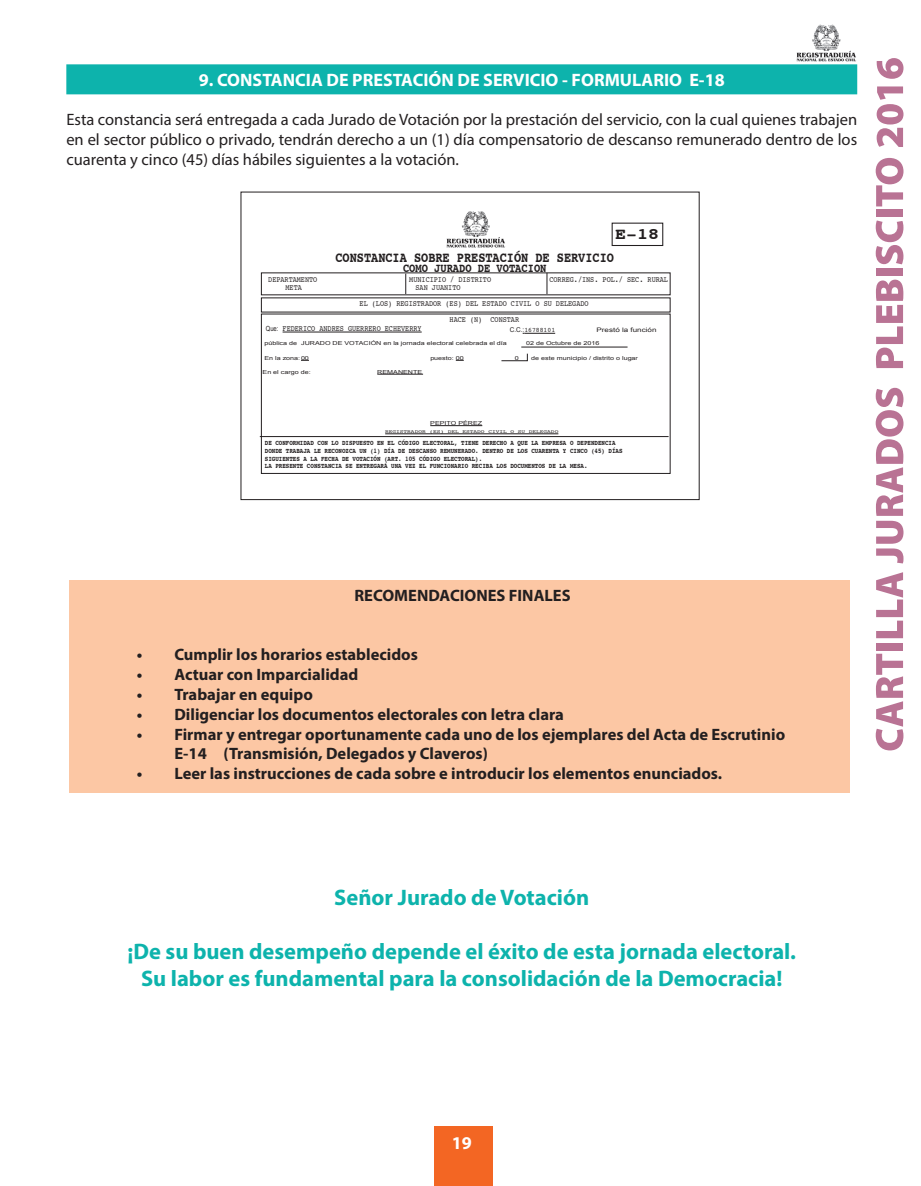
<style>
.page{position:relative;width:921px;height:1186px;background:#fff}
.page>*{position:absolute;margin:0;border:0;box-sizing:border-box;transform-origin:0 0}
.t1{font:700 22.5px/27px "Myriad Pro";color:#0db3ac;text-align:center}
.t2{font:700 18px "Myriad Pro";color:#fff}
.t3{font:700 16.5px/19.8px "Myriad Pro";color:#231f20}
.t4{font:16.5px/19.8px "Myriad Pro";color:#231f20;text-align:justify}
.t5{font:700 16.05px "Courier";color:#231f20;scale:1.13 1}
.t6{font:700 14.4px "Courier";color:#231f20;scale:.83 1}
.t7{font:700 12.6px "Courier";color:#231f20;scale:.83 1}
.t8{font:8.25px "Courier";color:#231f20;scale:.83 1}
.t9{font:700 7.05px/7.8px "Courier";color:#231f20;scale:.83 1}
.t10{font:6.6px "Courier";color:#231f20}
.t11{font:6.15px "Arial";color:#231f20;scale:1.3 1}
.t12{font:5.55px "Arial";color:#231f20;scale:1.3 1}
.t13{font:4.65px "Courier";color:#231f20;scale:1.3 1}
.s1{font-family:"Arial";font-size:7.05px}
.s2{font-family:"Arial"}
</style>
<div class="page">
<svg style="left:875px;top:653px;width:28px;height:97px"></svg>
<div style="left:876px;top:643px;width:27px;height:7px;background:#b97394"></div>
<svg style="left:876px;top:572px;width:27px;height:66px"></svg>
<svg style="left:875px;top:388px;width:28px;height:175px"></svg>
<svg style="left:876px;top:280px;width:27px;height:88px"></svg>
<div style="left:876px;top:268px;width:27px;height:8px;background:#b97394"></div>
<svg style="left:875px;top:220px;width:28px;height:44px"></svg>
<div style="left:876px;top:210px;width:27px;height:7px;background:#b97394"></div>
<svg style="left:875px;top:158px;width:28px;height:48px"></svg>
<svg style="left:876px;top:86px;width:27px;height:61px"></svg>
<svg style="left:876px;top:58px;width:27px;height:21px"></svg>
<div style="left:434px;top:1126px;width:58px;height:60px;background:#f36623"></div>
<img style="left:796px;top:24px;width:60px;height:38px">
<div style="left:69px;top:580px;width:781px;height:212px;background:#fcc7a4"></div>
<div style="left:66px;top:64px;width:791px;height:30px;background:#0db3ac"></div>
<img style="left:446px;top:211px;width:59px;height:37px">
<svg style="left:405px;top:274px;width:1px;height:20px"></svg>
<svg style="left:546px;top:273px;width:1px;height:21px"></svg>
<hr style="left:282px;top:332px;width:139px;height:1px;background:#231f20">
<hr style="left:377px;top:374px;width:46px;height:1px;background:#231f20">
<hr style="left:430px;top:425px;width:52px;height:1px;background:#231f20">
<hr style="left:385px;top:433px;width:173px;height:1px;background:#231f20">
<hr style="left:524px;top:333px;width:31px;height:1px;background:#231f20">
<hr style="left:521px;top:347px;width:106px;height:1px;background:#231f20">
<div style="left:611px;top:223px;width:52px;height:23px;border:1px solid #231f20"></div>
<hr style="left:260px;top:436px;width:408px;height:1px;background:#231f20">
<svg style="left:501px;top:354px;width:26px;height:7px"></svg>
<div style="left:240px;top:192px;width:459px;height:308px;border:1px solid #231f20"></div>
<p class="t2" style="left:199px;top:68px;width:527px">9. CONSTANCIA DE PRESTACIÓN DE SERVICIO - FORMULARIO E-18</p>
<p class="t4" style="left:66px;top:110px;width:792px">Esta constancia será entregada a cada Jurado de Votación por la prestación del servicio, con la cual quienes trabajen en el sector público o privado, tendrán derecho a un (1) día compensatorio de descanso remunerado dentro de los cuarenta y cinco (45) días hábiles siguientes a la votación.</p>
<p class="t5" style="left:615px;top:221px;width:40px">E-18</p>
<p class="t8" style="left:268px;top:273px;width:61px">DEPARTAMENTO</p>
<p class="t6" style="left:335px;top:246px;width:337px">CONSTANCIA SOBRE PRESTACIÓN DE SERVICIO</p>
<p class="t7" style="left:403px;top:257px;width:174px">COMO JURADO DE VOTACION</p>
<p class="t8" style="left:409px;top:273px;width:100px">MUNICIPIO / DISTRITO</p>
<p class="t8" style="left:549px;top:273px;width:144px">CORREG./INS. POL./ SEC. RURAL</p>
<p class="t8" style="left:285px;top:281px;width:21px">META</p>
<p class="t8" style="left:415px;top:281px;width:56px">SAN JUANITO</p>
<p class="t8" style="left:449px;top:313px;width:85px">HACE (N) CONSTAR</p>
<p class="t8" style="left:359px;top:297px;width:277px">EL (LOS) REGISTRADOR (ES) DEL ESTADO CIVIL O SU DELEGADO</p>
<p class="t8" style="left:266px;top:321px;width:189px"><span class="s1">Que:</span> FEDERICO ANDRES GUERRERO ECHEVERRY</p>
<p class="t11" style="left:596px;top:326px;width:48px">Prestó la función</p>
<p class="t12" style="left:264px;top:339px;width:188px">pública de JURADO DE VOTACIÓN en la jornada electoral celebrada el día</p>
<p class="t12" style="left:264px;top:354px;width:36px">En la zona: 00</p>
<p class="t12" style="left:262px;top:368px;width:39px">En el cargo de:</p>
<p class="t12" style="left:377px;top:368px;width:36px">REMANENTE</p>
<p class="t10" style="left:510px;top:325px;width:47px"><span class="s2">C.C.:</span>16788101</p>
<p class="t12" style="left:526px;top:339px;width:58px">02 de Octubre de 2016</p>
<p class="t12" style="left:430px;top:354px;width:27px">puesto: 00</p>
<p class="t12" style="left:515px;top:354px;width:5px">0</p>
<p class="t12" style="left:531px;top:354px;width:84px">de este municipio / distrito o lugar</p>
<p class="t12" style="left:430px;top:419px;width:41px">PEPITO PÉREZ</p>
<p class="t13" style="left:385px;top:428px;width:135px">REGISTRADOR (ES) DEL ESTADO CIVIL O SU DELEGADO</p>
<p class="t9" style="left:265px;top:438px;width:432px">DE CONFORMIDAD CON LO DISPUESTO EN EL CÓDIGO ELECTORAL, TIENE DERECHO A QUE LA EMPRESA O DEPENDENCIA DONDE TRABAJA LE RECONOZCA UN (1) DÍA DE DESCANSO REMUNERADO. DENTRO DE LOS CUARENTA Y CINCO (45) DÍAS SIGUIENTES A LA FECHA DE VOTACIÓN (ART. 105 CÓDIGO ELECTORAL).<br>LA PRESENTE CONSTANCIA SE ENTREGARÁ UNA VEZ EL FUNCIONARIO RECIBA LOS DOCUMENTOS DE LA MESA.</p>
<p class="t3" style="left:354px;top:585px;width:218px">RECOMENDACIONES FINALES</p>
<p class="t3" style="left:137px;top:644px;width:282px">• Cumplir los horarios establecidos</p>
<p class="t3" style="left:137px;top:664px;width:223px">• Actuar con Imparcialidad</p>
<p class="t3" style="left:137px;top:684px;width:177px">• Trabajar en equipo</p>
<p class="t3" style="left:137px;top:703px;width:428px">• Diligenciar los documentos electorales con letra clara</p>
<p class="t3" style="left:174px;top:723px;width:612px;text-indent:-38px">• Firmar y entregar oportunamente cada uno de los ejemplares del Acta de Escrutinio<br>E-14 (Transmisión, Delegados y Claveros)</p>
<p class="t3" style="left:137px;top:763px;width:587px">• Leer las instrucciones de cada sobre e introducir los elementos enunciados.</p>
<h1 class="t1" style="left:334px;top:883px;width:256px">Señor Jurado de Votación</h1>
<h1 class="t1" style="left:127px;top:937px;width:670px">¡De su buen desempeño depende el éxito de esta jornada electoral.<br>Su labor es fundamental para la consolidación de la Democracia!</h1>
<p class="t2" style="left:451px;top:1131px;width:21px">19</p>
</div>
